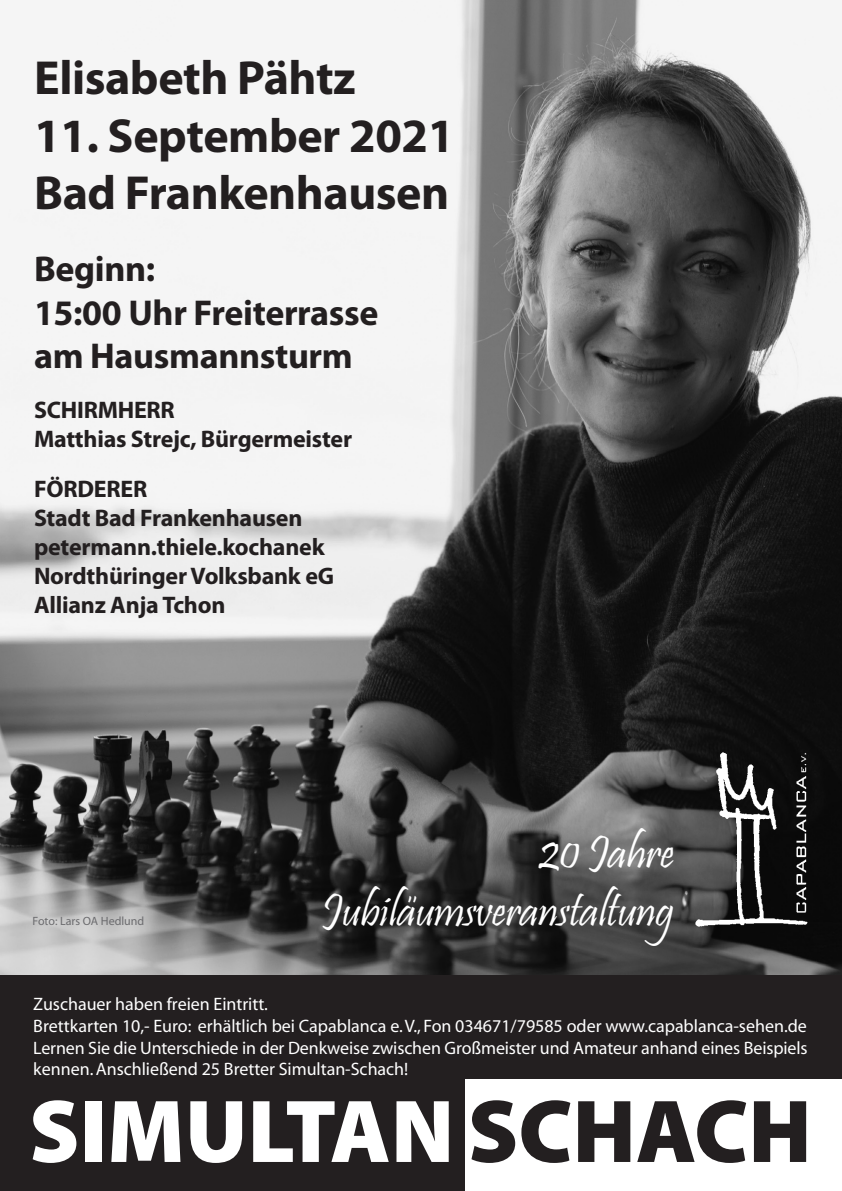
<style>
.page{position:relative;width:842px;height:1191px;background:#fff}
.page>*{position:absolute;margin:0;border:0;box-sizing:border-box;transform-origin:0 0}
.t1{font:900 90px "Myriad Pro";color:#fff}
.t2{font:700 48px/57.6px "Myriad Pro";letter-spacing:-.01em;color:#231f20}
.t3{font:48px "Pristina";letter-spacing:-.01em;color:#fff}
.t4{font:700 36px/43.2px "Myriad Pro";letter-spacing:-.01em;color:#231f20}
.t5{font:700 24px/28.8px "Myriad Pro";letter-spacing:-.01em;color:#231f20}
.t6{font:18px/21.6px "Myriad";color:#fff}
.t7{font:12px "Myriad Pro";color:#6b6b6e}
.s1{color:#231f20}
</style>
<div class="page">
<img style="left:0;top:0;width:842px;height:975px">
<div style="left:0;top:975px;width:842px;height:216px;background:#231f20"></div>
<div style="left:465px;top:1079px;width:377px;height:112px;background:#fff"></div>
<img style="left:693px;top:751px;width:117px;height:177px">
<h2 class="t2" style="left:34px;top:48px;width:323px">Elisabeth Pähtz</h2>
<h2 class="t2" style="left:34px;top:105px;width:422px">11. September 2021<br>Bad Frankenhausen</h2>
<h3 class="t4" style="left:34px;top:246px;width:346px">Beginn:<br>15:00 Uhr Freiterrasse am Hausmannsturm</h3>
<h3 class="t5" style="left:34px;top:395px;width:320px">SCHIRMHERR<br>Matthias Strejc, Bürgermeister</h3>
<h3 class="t5" style="left:34px;top:474px;width:302px">FÖRDERER<br>Stadt Bad Frankenhausen petermann.thiele.kochanek<br>Nordthüringer Volksbank eG<br>Allianz Anja Tchon</h3>
<h2 class="t3" style="left:539px;top:826px;width:137px">20 Jahre</h2>
<p class="t7" style="left:33px;top:914px;width:113px">Foto: Lars OA Hedlund</p>
<h2 class="t3" style="left:321px;top:883px;width:354px">Jubiläumsveranstaltung</h2>
<p class="t6" style="left:33px;top:994px;width:776px">Zuschauer haben freien Eintritt.<br>Brettkarten 10,- Euro: erhältlich bei Capablanca e. V., Fon 034671/79585 oder www.capablanca-sehen.de Lernen Sie die Unterschiede in der Denkweise zwischen Großmeister und Amateur anhand eines Beispiels kennen. Anschließend 25 Bretter Simultan-Schach!</p>
<h1 class="t1" style="left:29px;top:1071px;width:784px">SIMULTAN <span class="s1">SCHACH</span></h1>
</div>
